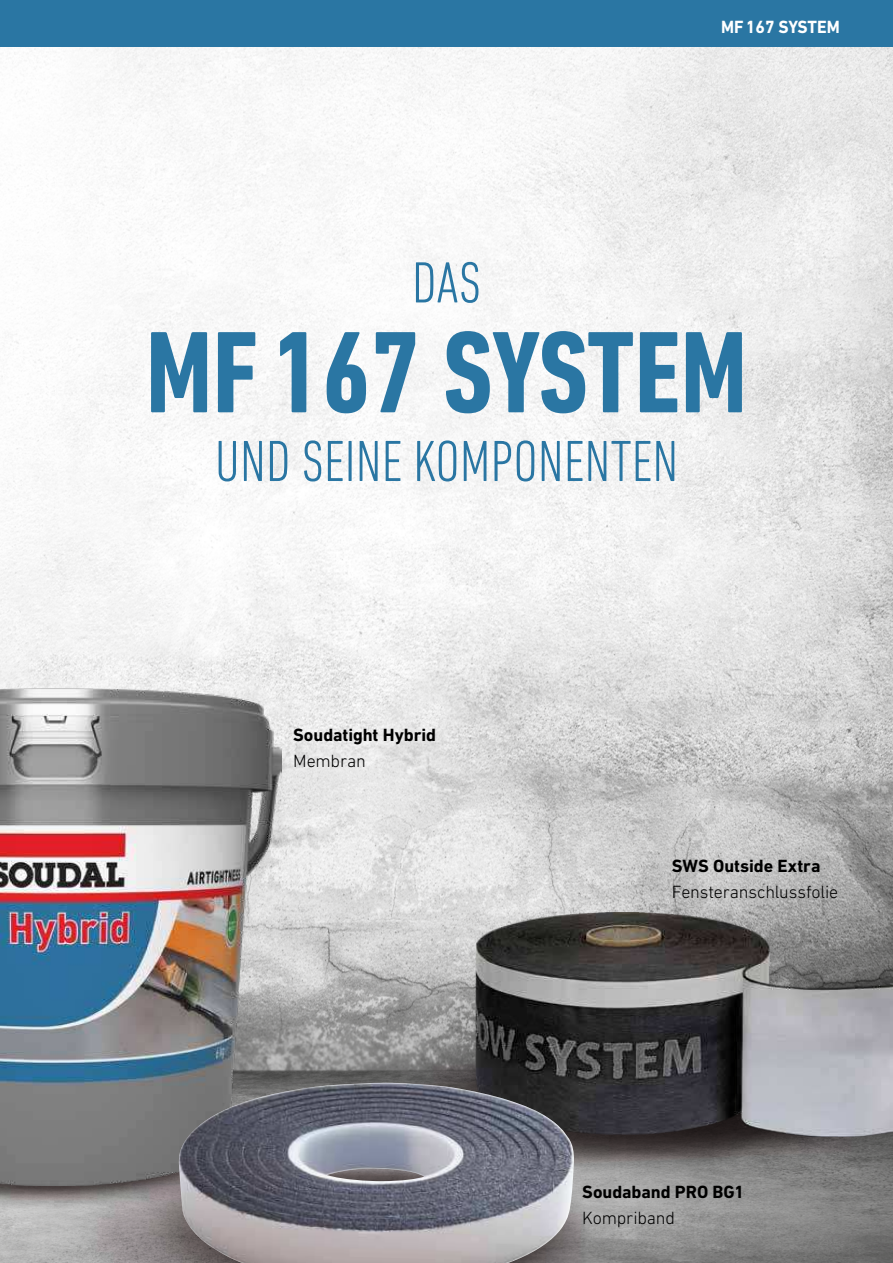
<style>
.page{position:relative;width:893px;height:1263px;background:#fff}
.page>*{position:absolute;margin:0;border:0;box-sizing:border-box;transform-origin:0 0}
.t1{font:700 condensed 117.9px "DIN Next LT Pro";color:#2a76a3}
.t2{font:300 condensed 58.95px "DIN Next LT Pro";color:#2a76a3}
.t3{font:700 18px "DIN Next LT Pro";color:#000}
.t4{font:300 18px "DIN Next LT Pro";letter-spacing:-.01em;color:#000}
.t5{font:700 18px "DIN Next LT Pro";color:#fff;scale:.95 1}
</style>
<div class="page">
<img style="left:0;top:47px;width:893px;height:1216px">
<div style="left:0;top:0;width:893px;height:47px;background:#2a76a3"></div>
<img style="left:0;top:1185px;width:617px;height:78px">
<img style="left:282px;top:984px;width:611px;height:244px">
<img style="left:475px;top:912px;width:418px;height:225px">
<img style="left:0;top:688px;width:282px;height:497px">
<img style="left:178px;top:1083px;width:396px;height:180px">
<p class="t5" style="left:721px;top:17px;width:126px">MF 167 SYSTEM</p>
<h2 class="t2" style="left:412px;top:252px;width:71px">DAS</h2>
<h1 class="t1" style="left:146px;top:303px;width:603px">MF 167 SYSTEM</h1>
<h2 class="t2" style="left:215px;top:430px;width:465px">UND SEINE KOMPONENTEN</h2>
<p class="t3" style="left:293px;top:725px;width:145px">Soudatight Hybrid</p>
<p class="t4" style="left:293px;top:751px;width:74px">Membran</p>
<p class="t3" style="left:672px;top:856px;width:150px">SWS Outside Extra</p>
<p class="t4" style="left:672px;top:883px;width:168px">Fensteranschlussfolie</p>
<p class="t3" style="left:582px;top:1182px;width:163px">Soudaband PRO BG1</p>
<p class="t4" style="left:582px;top:1208px;width:94px">Kompriband</p>
</div>
